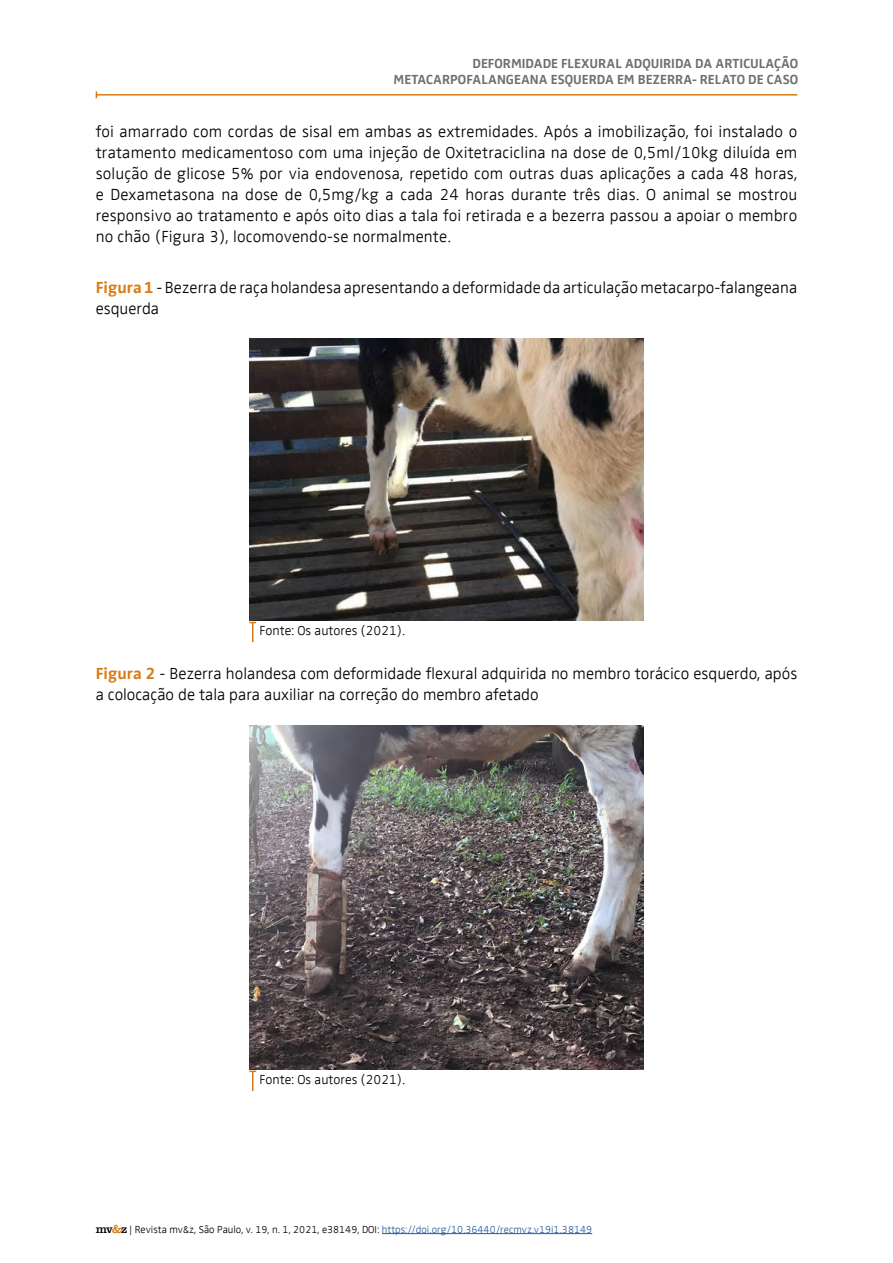
<style>
.page{position:relative;width:893px;height:1263px;background:#fff}
.page>*{position:absolute;margin:0;border:0;box-sizing:border-box;transform-origin:0 0}
.t1{font:16.5px/21px "Zwo Web Pro Light W04 Regular";color:#000}
.t2{font:13.5px/16.2px "Zwo Web Pro Bold W04 Regular";color:#706f6f;text-align:right}
.t3{font:13.5px "Zwo Web Pro Light W04 Regular";color:#000}
.t4{font:10.5px "Zwo Web Pro Light W04 Regular";color:#000}
.s1{font-family:"Zwo Web Pro Bold W04 Regular";color:#d97b14}
.s2{font-family:"Clarendon LT Std";font-size:12px}
.s3{font-family:"Clarendon LT Std";font-size:12px;color:#d97b14}
.s4{color:#275b9b}
</style>
<div class="page">
<hr style="left:96px;top:94px;width:701px;height:2px;background:#d97b14">
<hr style="left:382px;top:1233px;width:210px;height:1px;background:#275b9b">
<img style="left:249px;top:339px;width:395px;height:282px">
<svg style="left:249px;top:622px;width:7px;height:20px"></svg>
<img style="left:249px;top:725px;width:395px;height:344px">
<svg style="left:249px;top:1070px;width:7px;height:21px"></svg>
<p class="t2" style="left:394px;top:54px;width:406px">DEFORMIDADE FLEXURAL ADQUIRIDA DA ARTICULAÇÃO<br>METACARPOFALANGEANA ESQUERDA EM BEZERRA- RELATO DE CASO</p>
<p class="t1" style="left:96px;top:120px;width:703px;text-align:justify">foi amarrado com cordas de sisal em ambas as extremidades. Após a imobilização, foi instalado o tratamento medicamentoso com uma injeção de Oxitetraciclina na dose de 0,5ml/10kg diluída em solução de glicose 5% por via endovenosa, repetido com outras duas aplicações a cada 48 horas, e Dexametasona na dose de 0,5mg/kg a cada 24 horas durante três dias. O animal se mostrou responsivo ao tratamento e após oito dias a tala foi retirada e a bezerra passou a apoiar o membro no chão (Figura 3), locomovendo-se normalmente.</p>
<p class="t1" style="left:96px;top:275px;width:703px"><span class="s1">Figura 1</span> - Bezerra de raça holandesa apresentando a deformidade da articulação metacarpo-falangeana esquerda</p>
<p class="t3" style="left:259px;top:621px;width:147px">Fonte: Os autores (2021).</p>
<p class="t1" style="left:96px;top:662px;width:703px"><span class="s1">Figura 2</span> - Bezerra holandesa com deformidade flexural adquirida no membro torácico esquerdo, após a colocação de tala para auxiliar na correção do membro afetado</p>
<p class="t3" style="left:259px;top:1069px;width:147px">Fonte: Os autores (2021).</p>
<p class="t4" style="left:96px;top:1221px;width:498px"><span class="s2">mv</span><span class="s3">&amp;</span><span class="s2">z</span> | Revista mv&amp;z, São Paulo, v. 19, n. 1, 2021, e38149, DOI: <span class="s4">https://doi.org/10.36440/recmvz.v19i1.38149</span></p>
</div>
